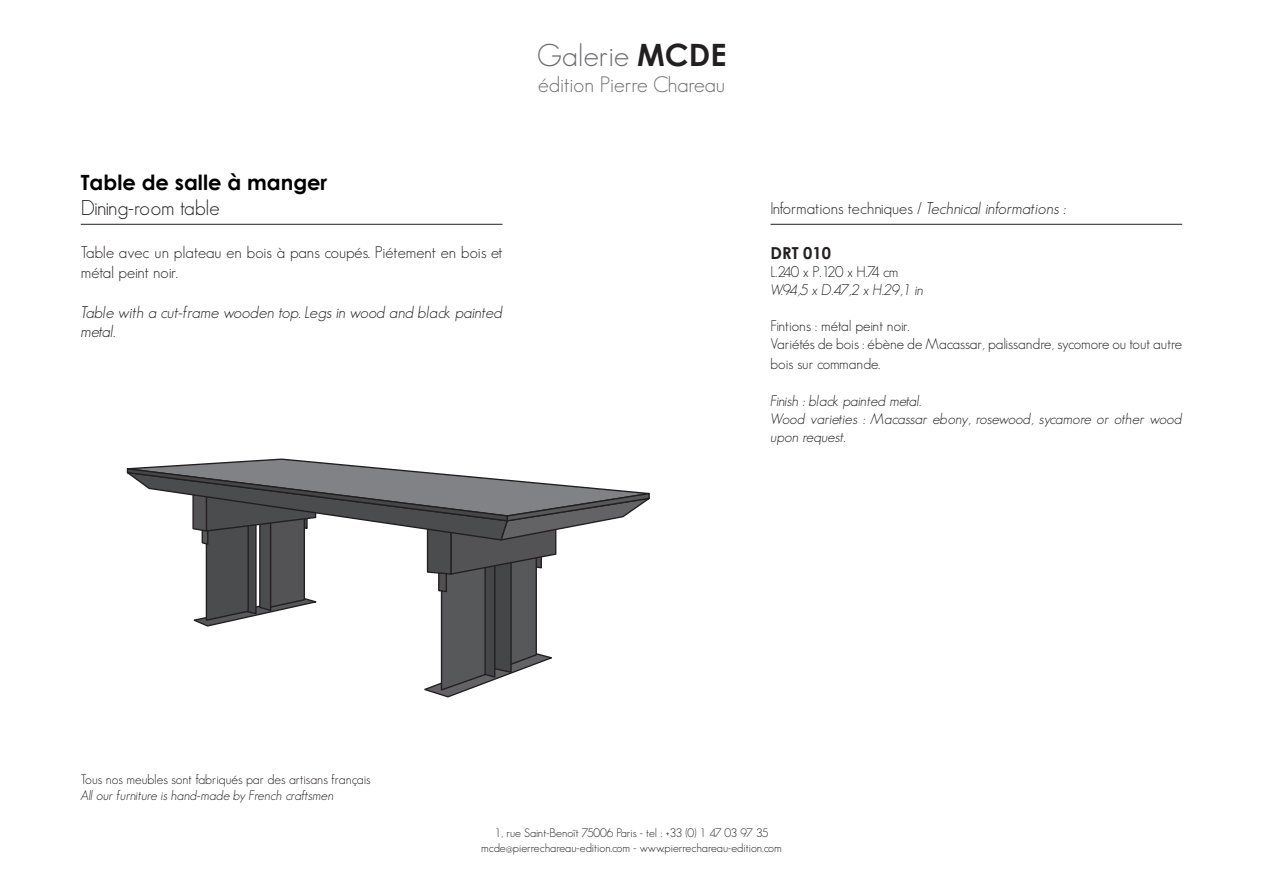
<style>
.page{position:relative;width:1263px;height:893px;background:#fff}
.page>*{position:absolute;margin:0;border:0;box-sizing:border-box;transform-origin:0 0}
.t1{font:300 30.75px "Geosans";color:#6c6d70}
.t2{font:300 21.75px "Geosans";color:#6c6d70}
.t3{font:700 21px "Century Gothic";color:#000}
.t4{font:300 21px "Geosans";letter-spacing:-.035em;color:#231f20}
.t5{font:300 16.5px/19.8px "Geosans";color:#231f20}
.t6{font:italic 300 16.5px/19.8px "Geosans";color:#231f20}
.t7{font:700 16.5px "Century Gothic";color:#231f20}
.t8{font:italic 300 15px/18px "Geosans";color:#231f20}
.t9{font:300 15px/18px "Geosans";color:#231f20}
.t10{font:300 15px "Geosans";letter-spacing:-.12em;color:#231f20}
.t11{font:300 13.5px "Geosans";color:#231f20}
.t12{font:italic 300 13.5px "Geosans";color:#231f20}
.t13{font:300 12px/14.4px "Geosans";color:#231f20;text-align:center}
.s1{font-family:"Century Gothic";font-weight:700;color:#231f20}
.s2{font-style:italic}
</style>
<div class="page">
<hr style="left:81px;top:224px;width:422px;height:1px;background:#231f20">
<hr style="left:770px;top:224px;width:412px;height:1px;background:#231f20">
<svg style="left:126px;top:458px;width:524px;height:240px"></svg>
<h3 class="t3" style="left:81px;top:169px;width:248px">Table de salle à manger</h3>
<h3 class="t4" style="left:81px;top:196px;width:140px">Dining-room table</h3>
<p class="t5" style="left:81px;top:242px;width:423px">Table avec un plateau en bois à pans coupés. Piétement en bois et métal peint noir.</p>
<p class="t6" style="left:81px;top:302px;width:423px">Table with a cut-frame wooden top. Legs in wood and black painted metal.</p>
<h1 class="t1" style="left:537px;top:38px;width:191px">Galerie <span class="s1">MCDE</span></h1>
<h2 class="t2" style="left:538px;top:72px;width:189px">édition Pierre Chareau</h2>
<p class="t5" style="left:770px;top:198px;width:297px">Informations techniques / <span class="s2">Technical informations :</span></p>
<p class="t7" style="left:770px;top:242px;width:62px">DRT 010</p>
<p class="t10" style="left:770px;top:263px;width:129px">L.240 x P.120 x H.74 cm</p>
<p class="t8" style="left:770px;top:281px;width:155px">W.94,5 x D.47,2 x H.29,1 in</p>
<p class="t9" style="left:770px;top:317px;width:413px">Fintions : métal peint noir.<br>Variétés de bois : ébène de Macassar, palissandre, sycomore ou tout autre</p>
<p class="t9" style="left:770px;top:354px;width:111px">bois sur commande.</p>
<p class="t8" style="left:770px;top:392px;width:413px">Finish : black painted metal.<br>Wood varieties : Macassar ebony, rosewood, sycamore or other wood upon request.</p>
<p class="t11" style="left:81px;top:771px;width:291px">Tous nos meubles sont fabriqués par des artisans français</p>
<p class="t12" style="left:81px;top:788px;width:255px">All our furniture is hand-made by French craftsmen</p>
<p class="t13" style="left:481px;top:826px;width:302px">1, rue Saint-Benoît 75006 Paris - tel : +33 (0) 1 47 03 97 35 mcde@pierrechareau-edition.com - www.pierrechareau-edition.com</p>
</div>
